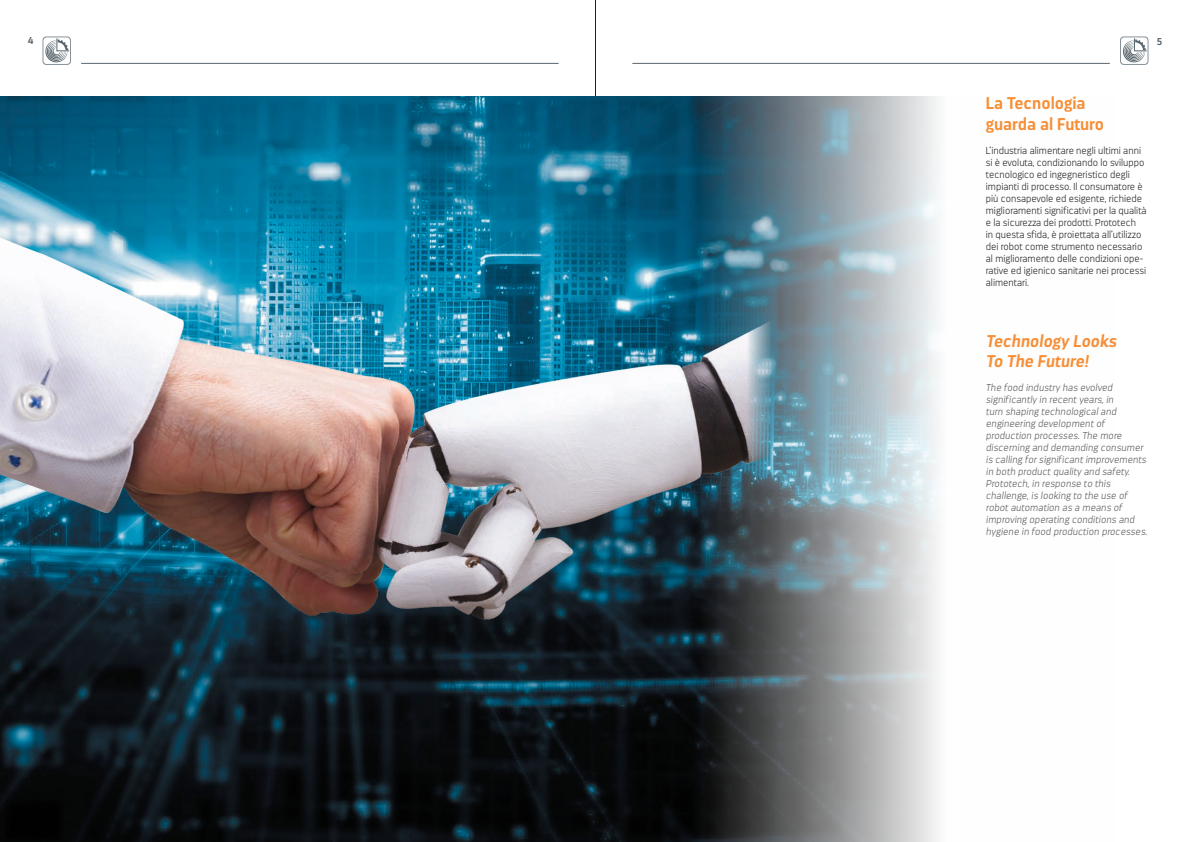
<style>
.page{position:relative;width:1191px;height:842px;background:#fff}
.page>*{position:absolute;margin:0;border:0;box-sizing:border-box;transform-origin:0 0}
.t1{font:italic 700 17px/20.4px "Darwin";color:#f68f37}
.t2{font:700 17px/20.4px "Darwin";color:#f68f37}
.t3{font:200 10px/12px "Darwin";color:#231f20}
.t4{font:italic 200 10px/12px "Darwin";letter-spacing:.01em;color:#57585a}
.t5{font:700 10px "Darwin";color:#5a676e}
</style>
<div class="page">
<hr style="left:81px;top:63px;width:477px;height:1px;background:#5a676e">
<hr style="left:632px;top:63px;width:477px;height:1px;background:#5a676e">
<hr style="left:595px;top:0;width:1px;height:842px;background:#231f20">
<svg style="left:1120px;top:37px;width:28px;height:28px"></svg>
<svg style="left:43px;top:37px;width:28px;height:28px"></svg>
<img style="left:0;top:96px;width:938px;height:746px">
<img style="left:0;top:215px;width:780px;height:437px">
<p class="t5" style="left:28px;top:35px;width:7px">4</p>
<p class="t5" style="left:1156px;top:35px;width:7px">5</p>
<h1 class="t2" style="left:986px;top:93px;width:120px">La Tecnologia guarda al Futuro</h1>
<p class="t3" style="left:986px;top:144px;width:162px">L’industria alimentare negli ultimi anni si è evoluta, condizionando lo sviluppo tecnologico ed ingegneristico degli impianti di processo. Il consumatore è più consapevole ed esigente, richiede miglioramenti significativi per la qualità e la sicurezza dei prodotti. Prototech<br>in questa sfida, è proiettata all’utilizzo dei robot come strumento necessario al miglioramento delle condizioni ope&shy;rative ed igienico sanitarie nei processi alimentari.</p>
<h1 class="t1" style="left:986px;top:331px;width:132px">Technology Looks<br>To The Future!</h1>
<p class="t4" style="left:986px;top:382px;width:163px">The food industry has evolved significantly in recent years, in<br>turn shaping technological and engineering development of production processes. The more discerning and demanding consumer is calling for significant improvements in both product quality and safety.<br>Prototech, in response to this challenge, is looking to the use of robot automation as a means of improving operating conditions and hygiene in food production processes.</p>
</div>
